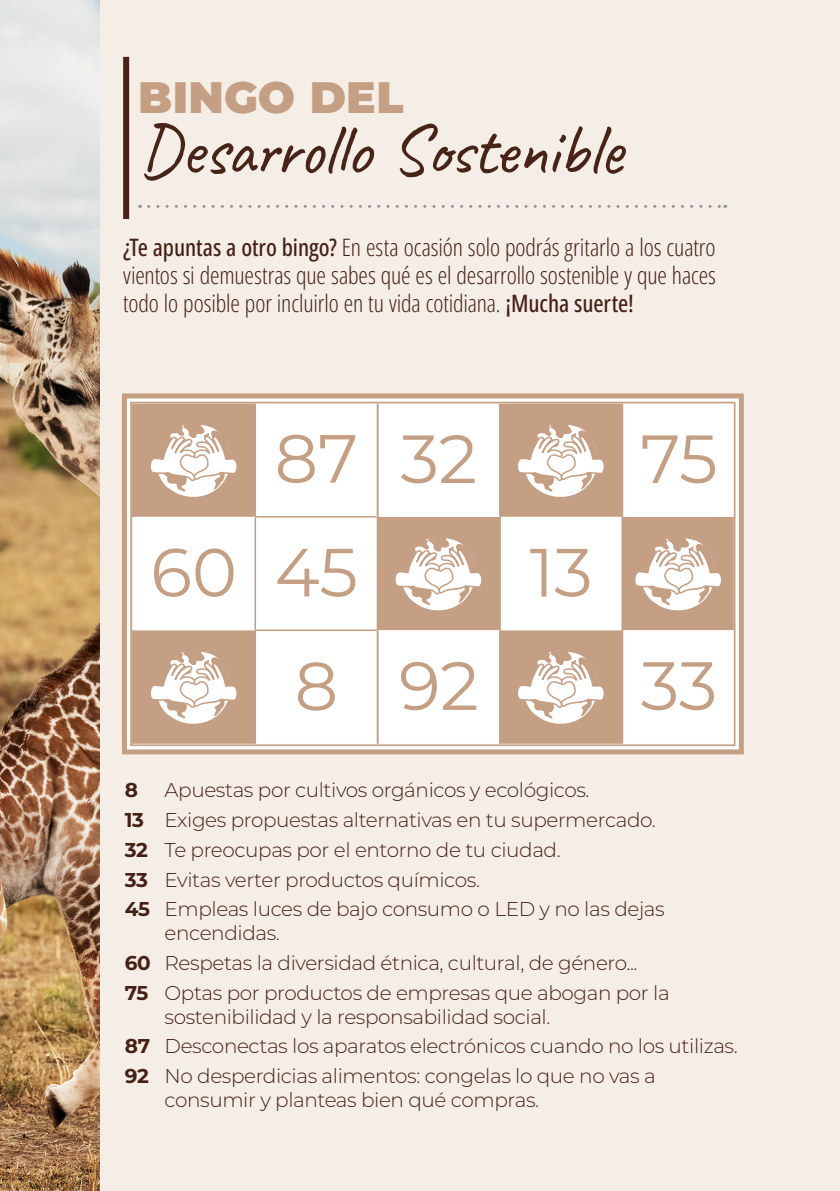
<style>
.page{position:relative;width:840px;height:1191px;background:#fff}
.page>*{position:absolute;margin:0;border:0;box-sizing:border-box;transform-origin:0 0}
.Numero_dia_semana_FE{font:72px "Caveat";letter-spacing:-.02em;color:#482418}
.sopa_de_letras{font:68px "Montserrat";letter-spacing:-.005em;color:#c59f84}
.Mes_primeras_OK{font:900 44px "Montserrat";letter-spacing:.005em;color:#c59f84}
.t1{font:300 24px/28px "Open Sans Condensed";letter-spacing:-.005em;color:#482418;text-align:justify}
.t2{font:300 20px/29.6px "Montserrat";letter-spacing:-.02em;color:#482418}
.t3{font:700 20px "Montserrat";color:#482418}
.s1{font-weight:500}
.s2{font-weight:700}
</style>
<div class="page">
<div style="left:0;top:0;width:839px;height:1191px;background:#f5eee7"></div>
<img style="left:0;top:0;width:99px;height:1191px">
<svg style="left:122px;top:393px;width:622px;height:362px;background:#ebded4"></svg>
<div style="left:130px;top:402px;width:605px;height:344px;border:2px solid #c59f84"></div>
<svg style="left:148px;top:205px;width:577px;height:3px"></svg>
<div style="left:123px;top:57px;width:6px;height:162px;background:#482418"></div>
<p class="Mes_primeras_OK" style="left:138px;top:65px;width:267px">BINGO DEL</p>
<p class="Numero_dia_semana_FE" style="left:138px;top:104px;width:485px">Desarrollo Sostenible</p>
<p class="t1" style="left:123px;top:232px;width:594px"><span class="s1">¿Te apuntas a otro bingo?</span> En esta ocasión solo podrás gritarlo a los cuatro vientos si demuestras que sabes qué es el desarrollo sostenible y que haces todo lo posible por incluirlo en tu vida cotidiana. <span class="s1">¡Mucha suerte!</span></p>
<p class="sopa_de_letras" style="left:274px;top:412px;width:85px">87</p>
<p class="sopa_de_letras" style="left:400px;top:412px;width:78px">32</p>
<p class="sopa_de_letras" style="left:640px;top:412px;width:79px">75</p>
<p class="sopa_de_letras" style="left:150px;top:525px;width:88px">60</p>
<p class="sopa_de_letras" style="left:274px;top:525px;width:85px">45</p>
<p class="sopa_de_letras" style="left:529px;top:525px;width:64px">13</p>
<p class="sopa_de_letras" style="left:294px;top:639px;width:45px">8</p>
<p class="sopa_de_letras" style="left:398px;top:639px;width:81px">92</p>
<p class="sopa_de_letras" style="left:640px;top:639px;width:78px">33</p>
<p class="t2" style="left:125px;top:775px;width:541px;text-indent:40px">Apuestas por cultivos orgánicos y ecológicos.<br><span class="s2">13</span> Exiges propuestas alternativas en tu supermercado.<br><span class="s2">32</span> Te preocupas por el entorno de tu ciudad.<br><span class="s2">33</span> Evitas verter productos químicos.<br><span class="s2">45</span> Empleas luces de bajo consumo o LED y no las dejas</p>
<p class="t2" style="left:125px;top:917px;width:546px;text-indent:40px">encendidas.<br><span class="s2">60</span> Respetas la diversidad étnica, cultural, de género...<br><span class="s2">75</span> Optas por productos de empresas que abogan por la</p>
<p class="t2" style="left:125px;top:1001px;width:614px;text-indent:40px">sostenibilidad y la responsabilidad social.<br><span class="s2">87</span> Desconectas los aparatos electrónicos cuando no los utilizas.<br><span class="s2">92</span> No desperdicias alimentos: congelas lo que no vas a</p>
<p class="t2" style="left:164px;top:1084px;width:376px">consumir y planteas bien qué compras.</p>
<p class="t3" style="left:125px;top:776px;width:15px">8</p>
</div>
